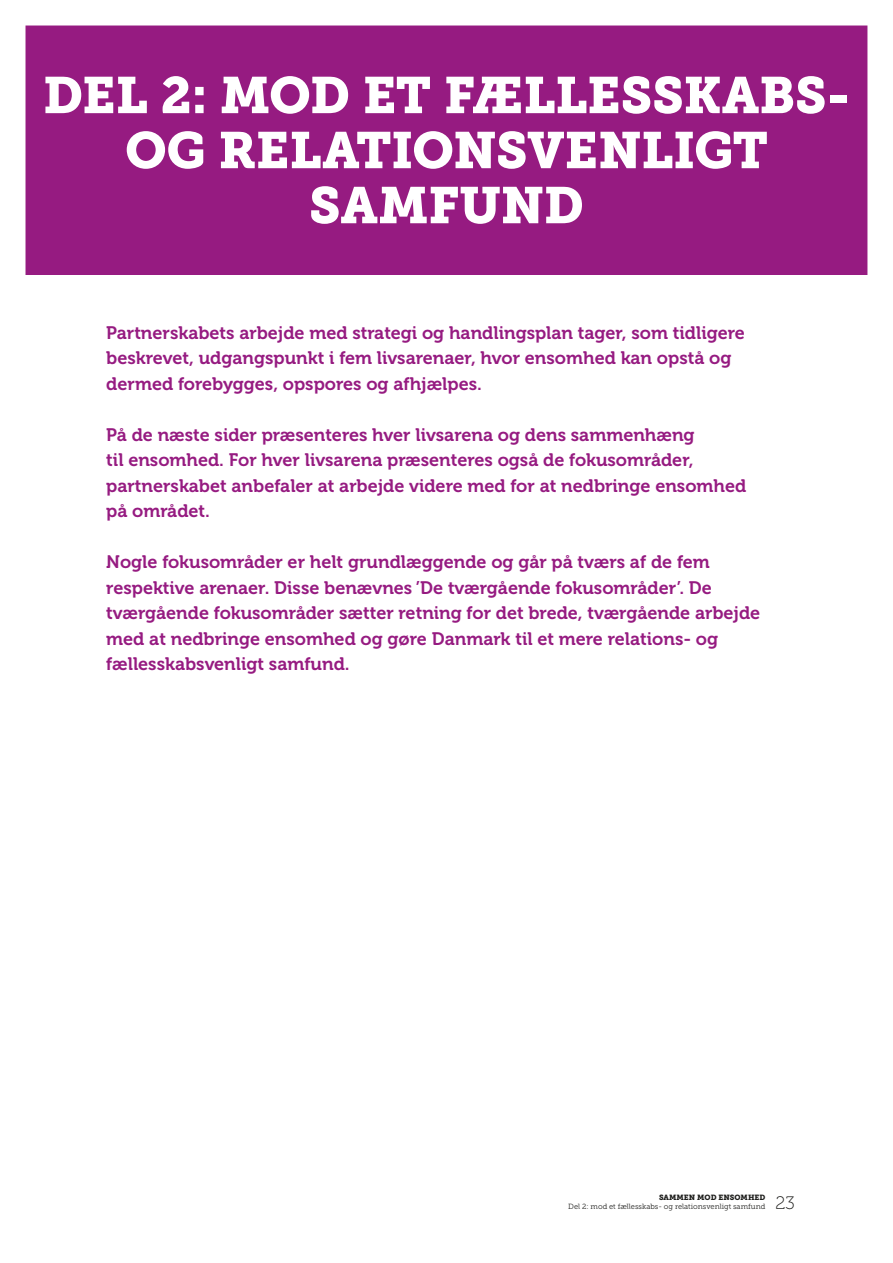
<style>
.page{position:relative;width:893px;height:1263px;background:#fff}
.page>*{position:absolute;margin:0;border:0;box-sizing:border-box;transform-origin:0 0}
.Rubrik_DEL{font:51px/55.1px "Museo Slab 900";letter-spacing:-.01em;color:#fff;text-align:center}
.Manchet{font:18px/25.5px "Museo 700";color:#961b81}
.t1{font:18px "Museo 100";color:#1d1d1b}
.t2{font:7.5px "Museo Slab 300";color:#1d1d1b}
.t3{font:7.5px "Museo Slab 900";color:#1d1d1b}
</style>
<div class="page">
<div style="left:25px;top:25px;width:843px;height:250px;background:#961b81"></div>
<p class="Rubrik_DEL" style="left:43px;top:68px;width:808px">DEL 2: MOD ET FÆLLESSKABS-<br>OG RELATIONSVENLIGT<br>SAMFUND</p>
<p class="Manchet" style="left:106px;top:320px;width:640px">Partnerskabets arbejde med strategi og handlingsplan tager, som tidligere beskrevet, udgangspunkt i fem livsarenaer, hvor ensomhed kan opstå og dermed forebygges, opspores og afhjælpes.</p>
<p class="Manchet" style="left:106px;top:422px;width:641px">På de næste sider præsenteres hver livsarena og dens sammenhæng<br>til ensomhed. For hver livsarena præsenteres også de fokusområder, partnerskabet anbefaler at arbejde videre med for at nedbringe ensomhed på området.</p>
<p class="Manchet" style="left:106px;top:550px;width:655px">Nogle fokusområder er helt grundlæggende og går på tværs af de fem respektive arenaer. Disse benævnes ’De tværgående fokusområder’. De tværgående fokusområder sætter retning for det brede, tværgående arbejde med at nedbringe ensomhed og gøre Danmark til et mere relations- og fællesskabsvenligt samfund.</p>
<p class="t3" style="left:659px;top:1193px;width:108px">SAMMEN MOD ENSOMHED</p>
<p class="t2" style="left:568px;top:1202px;width:199px">Del 2: mod et fællesskabs- og relationsvenligt samfund</p>
<p class="t1" style="left:775px;top:1193px;width:21px">23</p>
</div>
